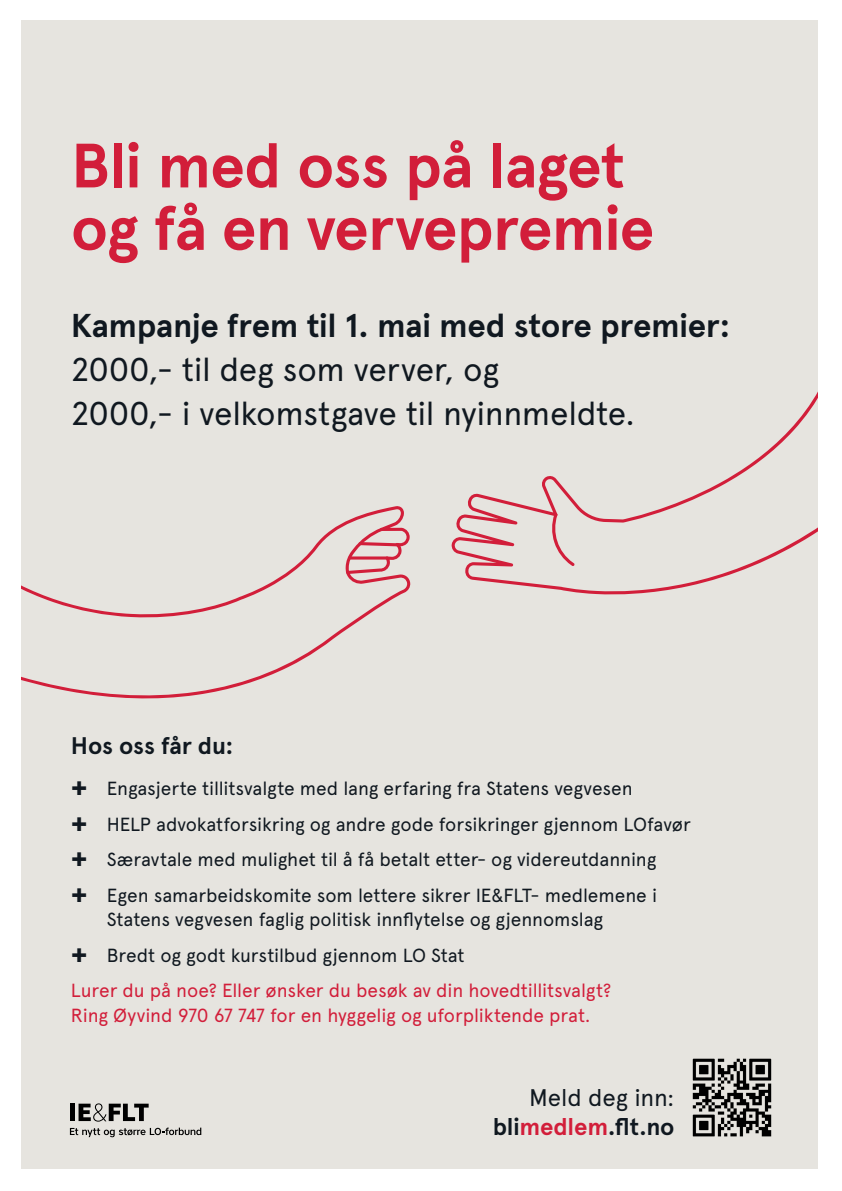
<style>
.page{position:relative;width:842px;height:1191px;background:#fff}
.page>*{position:absolute;margin:0;border:0;box-sizing:border-box;transform-origin:0 0}
.t1{font:700 62.4px/62.4px "Apercu";letter-spacing:-.015em;color:#d21e3a}
.t2{font:33px "Apercu";letter-spacing:-.01em;color:#101820}
.t3{font:700 33px "Apercu";letter-spacing:-.01em;color:#101820}
.t4{font:700 24px "Apercu";letter-spacing:-.005em;color:#101820}
.t5{font:24px "Apercu";letter-spacing:-.005em;color:#101820}
.t6{font:19px/24.7px "Apercu";letter-spacing:-.005em;color:#101820}
.Paragraph_Style_1{font:19px/24.7px "Apercu";letter-spacing:-.01em;color:#d21e3a}
.s1{color:#d21e3a}
</style>
<div class="page">
<div style="left:21px;top:20px;width:797px;height:1148px;background:#e6e4df"></div>
<svg style="left:21px;top:506px;width:390px;height:193px"></svg>
<svg style="left:346px;top:527px;width:53px;height:47px"></svg>
<svg style="left:451px;top:391px;width:367px;height:204px"></svg>
<svg style="left:551px;top:513px;width:24px;height:53px"></svg>
<svg style="left:70px;top:1127px;width:131px;height:10px"></svg>
<div style="left:70px;top:1103px;width:5px;height:18px;background:#000"></div>
<svg style="left:79px;top:1103px;width:70px;height:18px"></svg>
<img style="left:692px;top:1058px;width:80px;height:79px">
<p class="t1" style="left:71px;top:135px;width:585px">Bli med oss på laget og få en vervepremie</p>
<p class="t3" style="left:71px;top:305px;width:661px">Kampanje frem til 1. mai med store premier:</p>
<p class="t2" style="left:71px;top:349px;width:430px">2000,- til deg som verver, og</p>
<p class="t2" style="left:71px;top:393px;width:566px">2000,- i velkomstgave til nyinnmeldte.</p>
<p class="t4" style="left:71px;top:731px;width:164px">Hos oss får du:</p>
<p class="t6" style="left:107px;top:776px;width:527px">Engasjerte tillitsvalgte med lang erfaring fra Statens vegvesen</p>
<p class="t6" style="left:107px;top:811px;width:585px">HELP advokatforsikring og andre gode forsikringer gjennom LOfavør</p>
<p class="t6" style="left:107px;top:847px;width:551px">Særavtale med mulighet til å få betalt etter- og videreutdanning</p>
<p class="t6" style="left:107px;top:882px;width:552px">Egen samarbeidskomite som lettere sikrer IE&amp;FLT- medlemene i<br>Statens vegvesen faglig politisk innflytelse og gjennomslag</p>
<p class="t6" style="left:107px;top:942px;width:359px">Bredt og godt kurstilbud gjennom LO Stat</p>
<p class="Paragraph_Style_1" style="left:71px;top:978px;width:542px">Lurer du på noe? Eller ønsker du besøk av din hovedtillitsvalgt?<br>Ring Øyvind 970 67 747 for en hyggelig og uforpliktende prat.</p>
<p class="t5" style="left:529px;top:1083px;width:147px">Meld deg inn:</p>
<p class="t4" style="left:493px;top:1112px;width:183px">bli<span class="s1">medlem</span>.flt.no</p>
</div>
